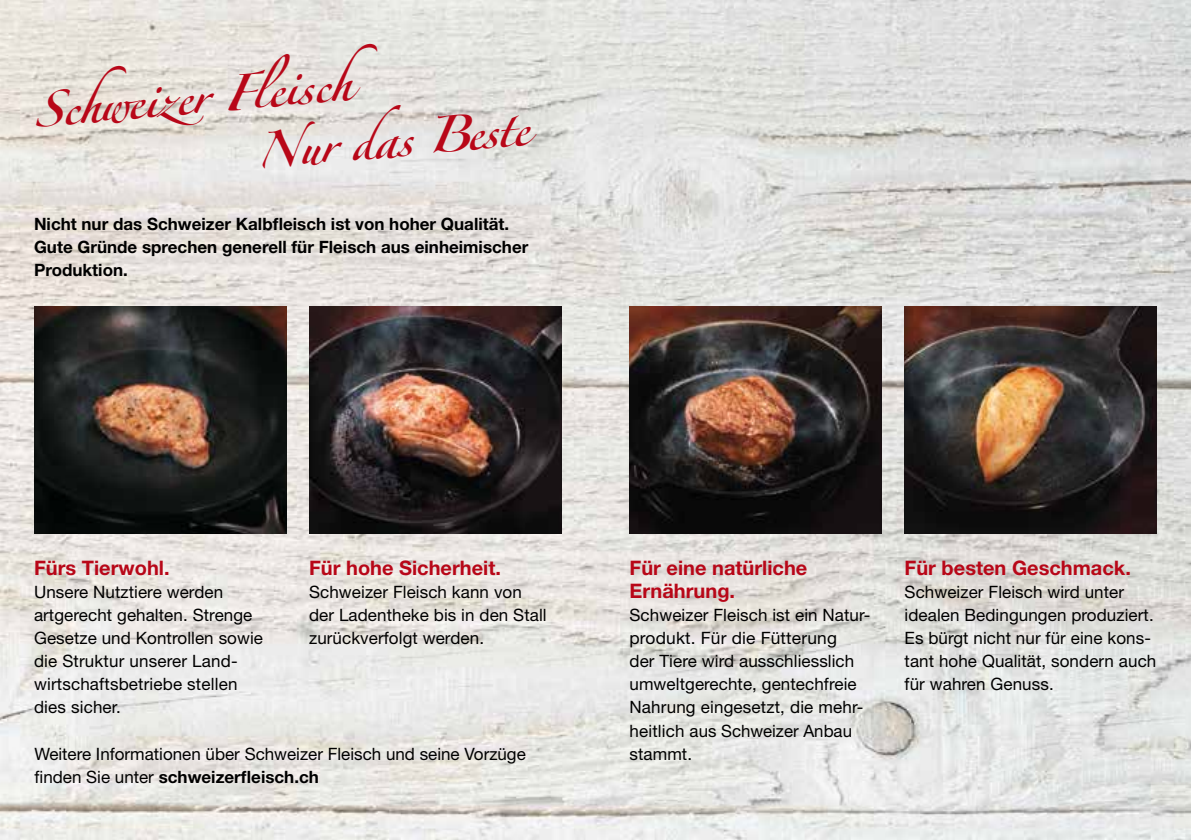
<style>
.page{position:relative;width:1191px;height:840px;background:#fff}
.page>*{position:absolute;margin:0;border:0;box-sizing:border-box;transform-origin:0 0}
.t1{font:700 32px/60px "Proviande";color:#b80718}
.t2{font:700 20px/23px "Helvetica Neue LT Std";color:#b80718}
.t3{font:17px/23px "Helvetica Neue LT Std";letter-spacing:.005em;color:#000}
.t4{font:700 17px/23px "Helvetica Neue LT Std";color:#000}
.s1{font-weight:700}
</style>
<div class="page">
<img style="left:0;top:0;width:1191px;height:839px">
<img style="left:34px;top:306px;width:252px;height:227px">
<img style="left:629px;top:306px;width:253px;height:227px">
<img style="left:904px;top:306px;width:253px;height:227px">
<img style="left:309px;top:306px;width:252px;height:227px">
<h1 class="t1" style="left:248px;top:67px;width:275px;text-indent:-216px;rotate:-5deg">Schweizer Fleisch<br>Nur das Beste</h1>
<p class="t4" style="left:34px;top:212px;width:496px">Nicht nur das Schweizer Kalbfleisch ist von hoher Qualität.<br>Gute Gründe sprechen generell für Fleisch aus einheimischer<br>Produktion.</p>
<p class="t2" style="left:34px;top:556px;width:137px">Fürs Tierwohl.</p>
<p class="t3" style="left:34px;top:580px;width:230px">Unsere Nutztiere werden artgerecht gehalten. Strenge<br>Gesetze und Kontrollen sowie die Struktur unserer Land&shy;wirtschaftsbetriebe stellen dies sicher.</p>
<p class="t2" style="left:309px;top:556px;width:193px">Für hohe Sicherheit.</p>
<p class="t3" style="left:309px;top:580px;width:239px">Schweizer Fleisch kann von der Ladentheke bis in den Stall zurückverfolgt werden.</p>
<p class="t3" style="left:35px;top:741px;width:493px">Weitere Informationen über Schweizer Fleisch und seine Vorzüge finden Sie unter <span class="s1">schweizerfleisch.ch</span></p>
<p class="t2" style="left:629px;top:556px;width:179px">Für eine natürliche<br>Ernährung.</p>
<p class="t3" style="left:629px;top:603px;width:242px">Schweizer Fleisch ist ein Natur&shy;produkt. Fü r die Fütterung<br>der Tiere wird ausschliesslich umweltgerechte, gentechfreie<br>Nahrung eingesetzt, die mehr&shy;heitlich aus Schweizer Anbau stammt.</p>
<p class="t2" style="left:904px;top:556px;width:228px">Für besten Geschmack.</p>
<p class="t3" style="left:904px;top:580px;width:253px">Schweizer Fleisch wird unter idealen Bedingungen produziert.<br>Es bürgt nicht nur für eine kons&shy;tant hohe Qualität, sondern auch fü r wahren Genuss.</p>
</div>
